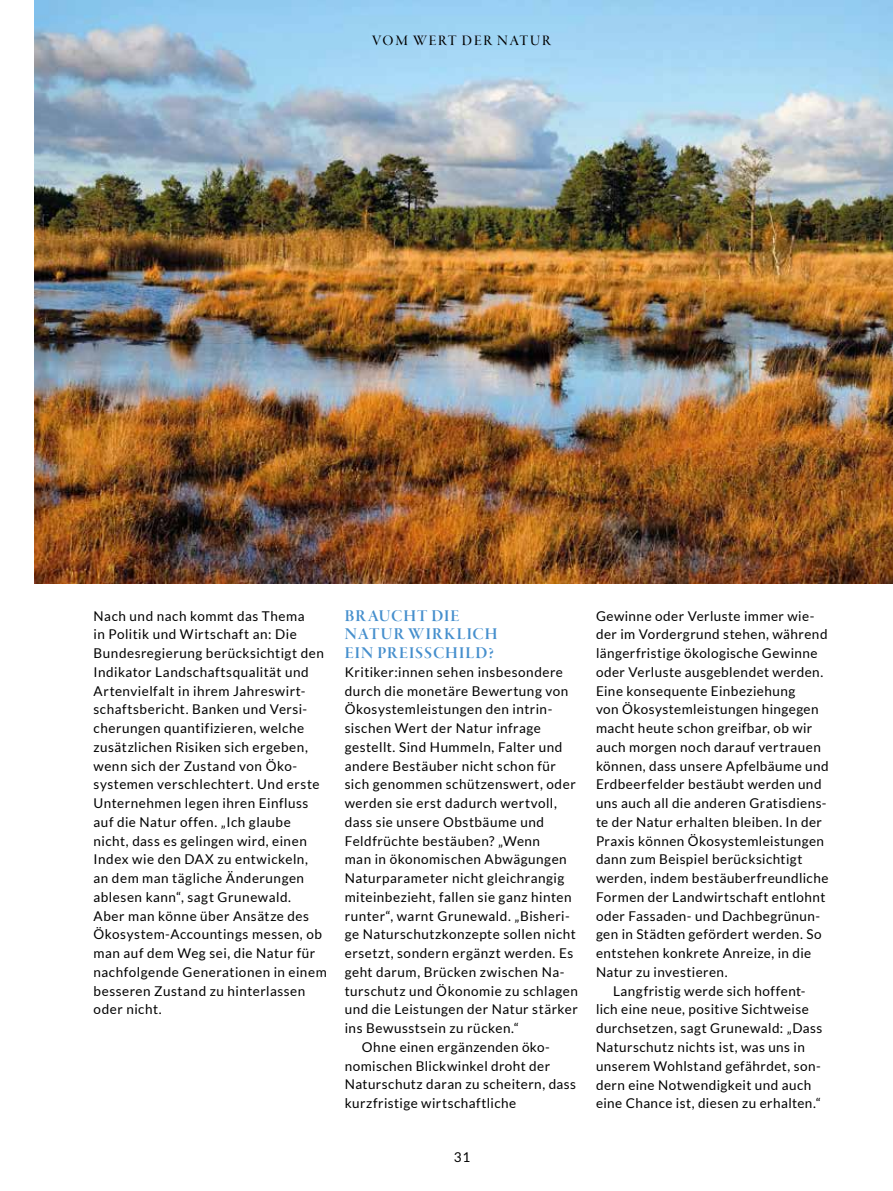
<style>
.page{position:relative;width:893px;height:1191px;background:#fff}
.page>*{position:absolute;margin:0;border:0;box-sizing:border-box;transform-origin:0 0}
.t1{font:17.25px/18.8px "Garamond Premr Pro Smbd Disp";letter-spacing:.06em;color:#468fcd}
.t2{font:15px "Garamond Premr Pro Med Disp";letter-spacing:.11em;color:#000}
.t3{font:13.5px/18.8px "Lato";letter-spacing:.035em;color:#000}
</style>
<div class="page">
<img style="left:34px;top:0;width:859px;height:583px">
<p class="t2" style="left:372px;top:32px;width:180px">VOM WERT DER NATUR</p>
<p class="t3" style="left:94px;top:606px;width:235px">Nach und nach kommt das Thema<br>in Politik und Wirtschaft an: Die<br>Bundesregierung berücksichtigt den<br>Indikator Landschaftsqualität und<br>Artenvielfalt in ihrem Jahreswirt&shy;schaftsbericht. Banken und Versi&shy;cherungen quantifizieren, welche zusätzlichen Risiken sich ergeben, wenn sich der Zustand von Öko&shy;systemen verschlechtert. Und erste<br>Unternehmen legen ihren Einfluss auf die Natur offen. „Ich glaube nicht, dass es gelingen wird, einen<br>Index wie den DAX zu entwickeln,<br>an dem man tägliche Änderungen ablesen kann“, sagt Grunewald.<br>Aber man könne über Ansätze des<br>Ökosystem-Accountings messen, ob man auf dem Weg sei, die Natur für nachfolgende Generationen in einem besseren Zustand zu hinterlassen oder nicht.</p>
<p class="t1" style="left:345px;top:606px;width:154px">BRAUCHT DIE<br>NATUR WIRKLICH<br>EIN PREISSCHILD?</p>
<p class="t3" style="left:345px;top:662px;width:220px">Kritiker:innen sehen insbesondere</p>
<p class="t3" style="left:345px;top:681px;width:225px">durch die monetäre Bewertung von</p>
<p class="t3" style="left:345px;top:700px;width:209px">Ökosystemleistungen den intrin-</p>
<p class="t3" style="left:345px;top:718px;width:198px">sischen Wert der Natur infrage</p>
<p class="t3" style="left:345px;top:737px;width:219px">gestellt. Sind Hummeln, Falter und</p>
<p class="t3" style="left:345px;top:756px;width:213px">andere Bestäuber nicht schon für</p>
<p class="t3" style="left:345px;top:775px;width:232px">sich genommen schützenswert, oder</p>
<p class="t3" style="left:345px;top:793px;width:214px">werden sie erst dadurch wertvoll,</p>
<p class="t3" style="left:345px;top:812px;width:201px">dass sie unsere Obstbäume und</p>
<p class="t3" style="left:345px;top:831px;width:197px">Feldfrüchte bestäuben? „Wenn</p>
<p class="t3" style="left:345px;top:850px;width:223px">man in ökonomischen Abwägungen</p>
<p class="t3" style="left:345px;top:868px;width:221px">Naturparameter nicht gleichrangig</p>
<p class="t3" style="left:345px;top:887px;width:228px">miteinbezieht, fallen sie ganz hinten</p>
<p class="t3" style="left:345px;top:906px;width:226px">runter“, warnt Grunewald. „Bisheri-</p>
<p class="t3" style="left:345px;top:925px;width:233px">ge Naturschutzkonzepte sollen nicht</p>
<p class="t3" style="left:345px;top:943px;width:230px">ersetzt, sondern ergänzt werden. Es</p>
<p class="t3" style="left:345px;top:962px;width:221px">geht darum, Brücken zwischen Na-</p>
<p class="t3" style="left:345px;top:981px;width:235px">turschutz und Ökonomie zu schlagen</p>
<p class="t3" style="left:345px;top:1000px;width:235px">und die Leistungen der Natur stärker</p>
<p class="t3" style="left:345px;top:1018px;width:176px">ins Bewusstsein zu rücken.“</p>
<p class="t3" style="left:362px;top:1037px;width:190px">Ohne einen ergänzenden öko-</p>
<p class="t3" style="left:345px;top:1056px;width:207px">nomischen Blickwinkel droht der</p>
<p class="t3" style="left:345px;top:1075px;width:233px">Naturschutz daran zu scheitern, dass</p>
<p class="t3" style="left:345px;top:1093px;width:173px">kurzfristige wirtschaftliche</p>
<p class="t3" style="left:454px;top:1147px;width:18px">31</p>
<p class="t3" style="left:596px;top:606px;width:220px">Gewinne oder Verluste immer wie-</p>
<p class="t3" style="left:596px;top:625px;width:233px">der im Vordergrund stehen, während</p>
<p class="t3" style="left:596px;top:643px;width:223px">längerfristige ökologische Gewinne</p>
<p class="t3" style="left:596px;top:662px;width:229px">oder Verluste ausgeblendet werden.</p>
<p class="t3" style="left:596px;top:681px;width:201px">Eine konsequente Einbeziehung</p>
<p class="t3" style="left:596px;top:700px;width:224px">von Ökosystemleistungen hingegen</p>
<p class="t3" style="left:596px;top:718px;width:218px">macht heute schon greifbar, ob wir</p>
<p class="t3" style="left:596px;top:737px;width:226px">auch morgen noch darauf vertrauen</p>
<p class="t3" style="left:596px;top:756px;width:234px">können, dass unsere Apfelbäume und</p>
<p class="t3" style="left:596px;top:775px;width:227px">Erdbeerfelder bestäubt werden und</p>
<p class="t3" style="left:596px;top:793px;width:232px">uns auch all die anderen Gratisdiens-</p>
<p class="t3" style="left:596px;top:812px;width:228px">te der Natur erhalten bleiben. In der</p>
<p class="t3" style="left:596px;top:831px;width:230px">Praxis können Ökosystemleistungen</p>
<p class="t3" style="left:596px;top:850px;width:208px">dann zum Beispiel berücksichtigt</p>
<p class="t3" style="left:596px;top:868px;width:234px">werden, indem bestäuberfreundliche</p>
<p class="t3" style="left:596px;top:887px;width:231px">Formen der Landwirtschaft entlohnt</p>
<p class="t3" style="left:596px;top:906px;width:226px">oder Fassaden- und Dachbegrünun-</p>
<p class="t3" style="left:596px;top:925px;width:227px">gen in Städten gefördert werden. So</p>
<p class="t3" style="left:596px;top:943px;width:217px">entstehen konkrete Anreize, in die</p>
<p class="t3" style="left:596px;top:962px;width:133px">Natur zu investieren.</p>
<p class="t3" style="left:613px;top:981px;width:194px">Langfristig werde sich hoffent-</p>
<p class="t3" style="left:596px;top:1000px;width:214px">lich eine neue, positive Sichtweise</p>
<p class="t3" style="left:596px;top:1019px;width:228px">durchsetzen, sagt Grunewald: „Dass</p>
<p class="t3" style="left:596px;top:1037px;width:210px">Naturschutz nichts ist, was uns in</p>
<p class="t3" style="left:596px;top:1056px;width:226px">unserem Wohlstand gefährdet, son-</p>
<p class="t3" style="left:596px;top:1075px;width:217px">dern eine Notwendigkeit und auch</p>
<p class="t3" style="left:596px;top:1094px;width:226px">eine Chance ist, diesen zu erhalten.“</p>
</div>
